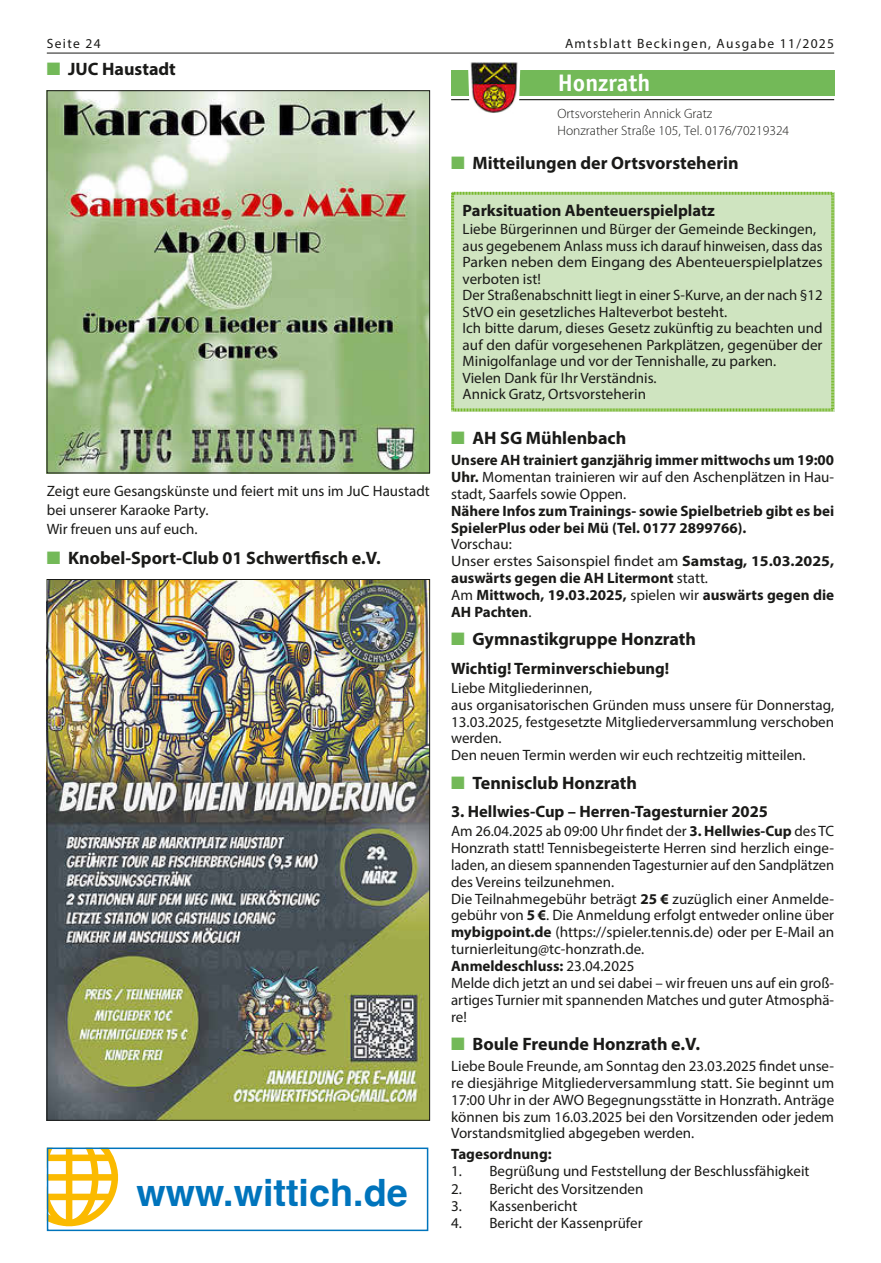
<style>
.page{position:relative;width:881px;height:1263px;background:#fff}
.page>*{position:absolute;margin:0;border:0;box-sizing:border-box;transform-origin:0 0}
.t1{font:700 37.65px "Helvetica";color:#0074bc}
.t2{font:700 24px "Sjfskm Officina Sans LT";color:#fff}
.t3{font:700 18px "Myriad Pro";color:#1a1a18}
.t4{font:700 16.5px "Myriad Pro";color:#1a1a18}
.t5{font:15px/16.8px "Myriad Pro";color:#1a1a18}
.t6{font:700 15px/16.8px "Myriad Pro";color:#1a1a18;scale:1.06 1}
.t7{font:700 15px/16.8px "Myriad Pro";color:#1a1a18}
.t8{font:300 13.5px/16.2px "Nyfxlq Myriad Pro";color:#1a1a18}
.t9{font:13.5px "Myriad Pro";letter-spacing:.1em;color:#1a1a18}
.s1{color:#73b958}
.s2{font-weight:700}
.s3{font-weight:400}
</style>
<div class="page">
<hr style="left:47px;top:53px;width:786px;height:1px;background:#1a1a18">
<div style="left:451px;top:70px;width:382px;height:25px;background:#73b958"></div>
<hr style="left:451px;top:99px;width:382px;height:1px;background:#1a1a18">
<svg style="left:467px;top:70px;width:53px;height:31px"></svg>
<img style="left:470px;top:62px;width:48px;height:51px">
<div style="left:451px;top:191px;width:383px;height:221px;background:#cfe4c0"></div>
<img style="left:49px;top:92px;width:378px;height:379px">
<img style="left:49px;top:581px;width:378px;height:537px">
<svg style="left:50px;top:1150px;width:68px;height:76px"></svg>
<div style="left:47px;top:1147px;width:381px;height:84px;border:2px solid #0074bc"></div>
<p class="t9" style="left:47px;top:35px;width:55px">Seite 24</p>
<p class="t9" style="left:564px;top:35px;width:270px">Amtsblatt Beckingen, Ausgabe 11/2025</p>
<p class="t3" style="left:47px;top:57px;width:130px"><span class="s1">■</span> JUC Haustadt</p>
<p class="t5" style="left:47px;top:482px;width:384px;line-height:18.8px">Zeigt eure Gesangskünste und feiert mit uns im JuC Haustadt bei unserer Karaoke Party.<br>Wir freuen uns auf euch.</p>
<p class="t3" style="left:47px;top:546px;width:335px"><span class="s1">■</span> Knobel-Sport-Club 01 Schwertfisch e.V.</p>
<h1 class="t1" style="left:136px;top:1169px;width:272px">www.wittich.de</h1>
<h2 class="t2" style="left:557px;top:68px;width:94px">Honzrath</h2>
<p class="t8" style="left:557px;top:106px;width:233px">Ortsvorsteherin Annick Gratz<br>Honzrather Straße 105, Tel. 0176/70219324</p>
<p class="t3" style="left:451px;top:151px;width:289px"><span class="s1">■</span> Mitteilungen der Ortsvorsteherin</p>
<p class="t4" style="left:462px;top:199px;width:253px">Parksituation Abenteuerspielplatz</p>
<p class="t5" style="left:462px;top:221px;width:361px">Liebe Bürgerinnen und Bürger der Gemeinde Beckingen, aus gegebenem Anlass muss ich darauf hinweisen, dass das Parken neben dem Eingang des Abenteuerspielplatzes verboten ist!<br>Der Straßenabschnitt liegt in einer S-Kurve, an der nach §12<br>StVO ein gesetzliches Halteverbot besteht.<br>Ich bitte darum, dieses Gesetz zukünftig zu beachten und auf den dafür vorgesehenen Parkplätzen, gegenüber der Minigolfanlage und vor der Tennishalle, zu parken.<br>Vielen Dank für Ihr Verständnis.<br>Annick Gratz, Ortsvorsteherin</p>
<p class="t3" style="left:451px;top:426px;width:176px"><span class="s1">■</span> AH SG Mühlenbach</p>
<p class="t5" style="left:451px;top:451px;width:384px;text-align:justify"><span class="s2">Unsere AH trainiert ganzjährig immer mittwochs um 19:00<br>Uhr.</span> Momentan trainieren wir auf den Aschenplätzen in Hau&shy;stadt, Saarfels sowie Oppen.</p>
<p class="t7" style="left:451px;top:502px;width:384px">Nähere Infos zum Trainings- sowie Spielbetrieb gibt es bei<br>SpielerPlus oder bei Mü (Tel. 0177 2899766).</p>
<p class="t6" style="left:451px;top:535px;width:363px"><span class="s3">Vorschau:<br>Unser erstes Saisonspiel findet am</span> Samstag, 15.03.2025, auswärts gegen die AH Litermont <span class="s3">statt.<br>Am</span> Mittwoch, 19.03.2025, <span class="s3">spielen wir</span> auswärts gegen die AH Pachten<span class="s3">.</span></p>
<p class="t3" style="left:451px;top:627px;width:246px"><span class="s1">■</span> Gymnastikgruppe Honzrath</p>
<p class="t4" style="left:451px;top:657px;width:220px">Wichtig! Terminverschiebung!</p>
<p class="t5" style="left:451px;top:679px;width:384px">Liebe Mitgliederinnen,<br>aus organisatorischen Gründen muss unsere für Donnerstag, 13.03.2025, festgesetzte Mitgliederversammlung verschoben werden.<br>Den neuen Termin werden wir euch rechtzeitig mitteilen.</p>
<p class="t3" style="left:451px;top:771px;width:187px"><span class="s1">■</span> Tennisclub Honzrath</p>
<p class="t4" style="left:451px;top:801px;width:318px">3. Hellwies-Cup – Herren-Tagesturnier 2025</p>
<p class="t5" style="left:451px;top:822px;width:384px">Am 26.04.2025 ab 09:00 Uhr findet der <span class="s2">3. Hellwies-Cup</span> des TC Honzrath statt! Tennisbegeisterte Herren sind herzlich einge&shy;laden, an diesem spannenden Tagesturnier auf den Sandplätzen des Vereins teilzunehmen.<br>Die Teilnahmegebühr beträgt <span class="s2">25 €</span> zuzüglich einer Anmelde&shy;gebühr von <span class="s2">5 €</span>. Die Anmeldung erfolgt entweder online über <span class="s2">mybigpoint.de</span> (https://spieler.tennis.de) oder per E-Mail an turnierleitung@tc-honzrath.de.<br><span class="s2">Anmeldeschluss:</span> 23.04.2025<br>Melde dich jetzt an und sei dabei – wir freuen uns auf ein groß&shy;artiges Turnier mit spannenden Matches und guter Atmosphä&shy;re!</p>
<p class="t3" style="left:451px;top:1032px;width:250px"><span class="s1">■</span> Boule Freunde Honzrath e.V.</p>
<p class="t5" style="left:451px;top:1057px;width:384px;text-align:justify">Liebe Boule Freunde, am Sonntag den 23.03.2025 findet unse&shy;re diesjährige Mitgliederversammlung statt. Sie beginnt um 17:00 Uhr in der AWO Begegnungsstätte in Honzrath. Anträge können bis zum 16.03.2025 bei den Vorsitzenden oder jedem Vorstandsmitglied abgegeben werden.</p>
<p class="t7" style="left:451px;top:1145px;width:102px">Tagesordnung:</p>
<p class="t5" style="left:451px;top:1163px;width:360px">1. Begrüßung und Feststellung der Beschlussfähigkeit</p>
<p class="t5" style="left:451px;top:1180px;width:194px">2. Bericht des Vorsitzenden</p>
<p class="t5" style="left:451px;top:1197px;width:128px">3. Kassenbericht</p>
<p class="t5" style="left:451px;top:1214px;width:193px">4. Bericht der Kassenprüfer</p>
</div>
